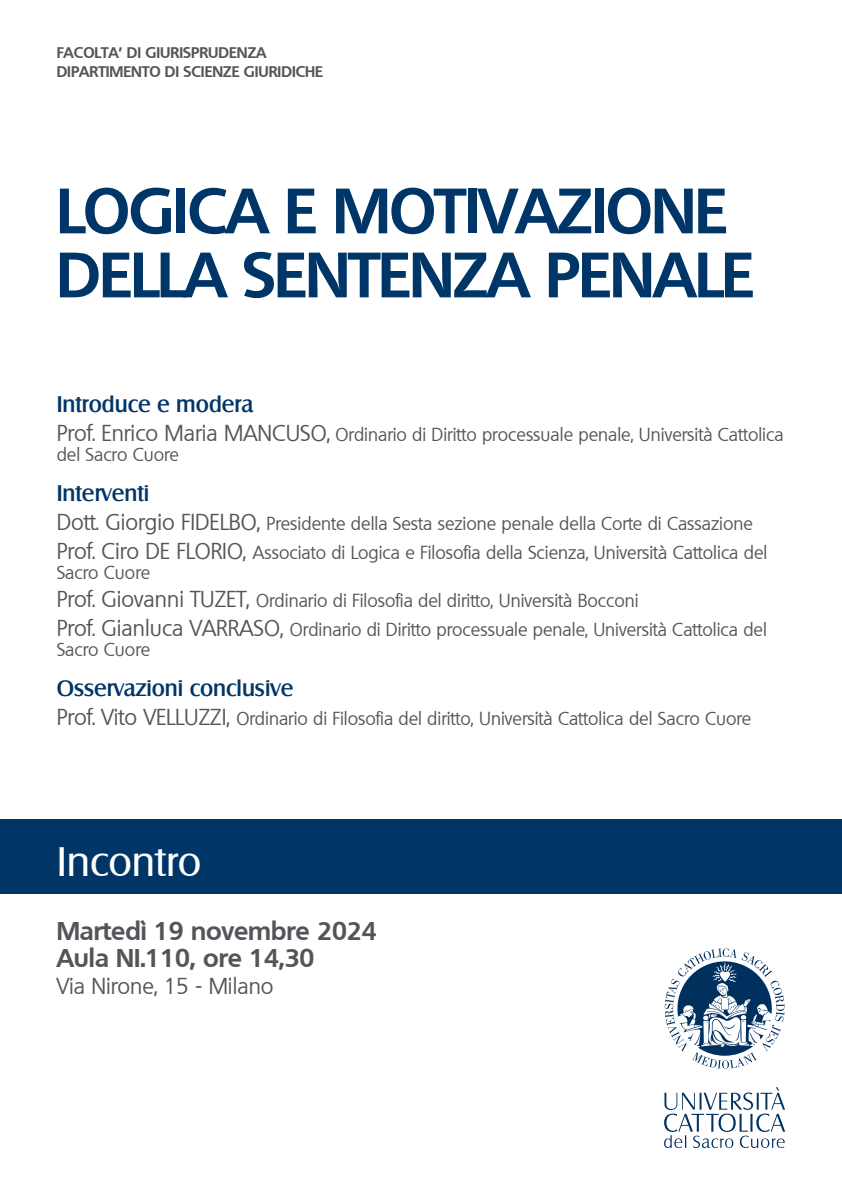
<style>
.page{position:relative;width:842px;height:1191px;background:#fff}
.page>*{position:absolute;margin:0;border:0;box-sizing:border-box;transform-origin:0 0}
.t1{font:700 62px/64px "Quebec";letter-spacing:-.015em;color:#003667}
.t2{font:40px "Salzburg";color:#fff}
.t3{font:700 25px/27px "Quebec";color:#54555a}
.t4{font:500 22px "Salzburg";color:#003667}
.t5{font:22px "Quebec";color:#54555a}
.t6{font:18px/28.8px "Quebec";color:#54555a}
.t7{font:700 15px/19px "Quebec";color:#54555a}
.s1{font-size:22px}
</style>
<div class="page">
<div style="left:0;top:819px;width:842px;height:75px;background:#003667"></div>
<svg style="left:665px;top:948px;width:119px;height:120px"></svg>
<svg style="left:664px;top:1087px;width:121px;height:61px"></svg>
<p class="t7" style="left:57px;top:42px;width:268px">FACOLTA’ DI GIURISPRUDENZA<br>DIPARTIMENTO DI SCIENZE GIURIDICHE</p>
<h1 class="t1" style="left:57px;top:177px;width:699px">LOGICA E MOTIVAZIONE<br>DELLA SENTENZA PENALE</h1>
<p class="t4" style="left:57px;top:391px;width:198px">Introduce e modera</p>
<p class="t6" style="left:57px;top:424px;width:728px;line-height:20px"><span class="s1">Prof. Enrico Maria MANCUSO,</span> Ordinario di Diritto processuale penale, Università Cattolica del Sacro Cuore</p>
<p class="t4" style="left:57px;top:480px;width:94px">Interventi</p>
<p class="t6" style="left:57px;top:509px;width:712px"><span class="s1">Dott. Giorgio FIDELBO,</span> Presidente della Sesta sezione penale della Corte di Cassazione<br><span class="s1">Prof. Ciro DE FLORIO,</span> Associato di Logica e Filosofia della Scienza, Università Cattolica del</p>
<p class="t6" style="left:57px;top:557px;width:712px">Sacro Cuore<br><span class="s1">Prof. Giovanni TUZET,</span> Ordinario di Filosofia del diritto, Università Bocconi<br><span class="s1">Prof. Gianluca VARRASO,</span> Ordinario di Diritto processuale penale, Università Cattolica del</p>
<p class="t6" style="left:57px;top:635px;width:95px">Sacro Cuore</p>
<p class="t4" style="left:57px;top:675px;width:238px">Osservazioni conclusive</p>
<p class="t6" style="left:57px;top:704px;width:696px"><span class="s1">Prof. Vito VELLUZZI,</span> Ordinario di Filosofia del diritto, Università Cattolica del Sacro Cuore</p>
<h2 class="t2" style="left:57px;top:837px;width:146px">Incontro</h2>
<h3 class="t3" style="left:57px;top:917px;width:321px">Martedì 19 novembre 2024<br>Aula NI.110, ore 14,30</h3>
<p class="t5" style="left:57px;top:972px;width:218px">Via Nirone, 15 - Milano</p>
</div>
